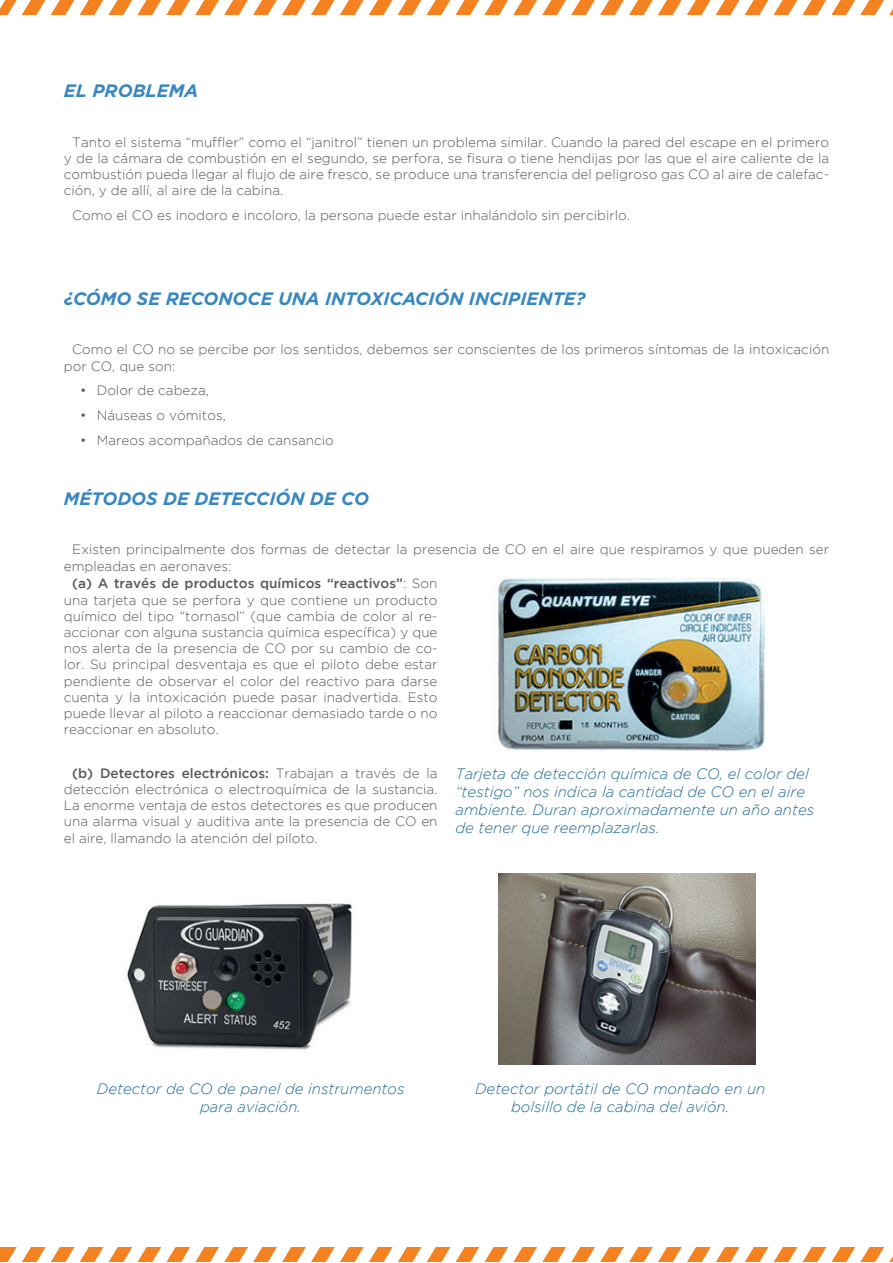
<style>
.page{position:relative;width:893px;height:1263px;background:#fff}
.page>*{position:absolute;margin:0;border:0;box-sizing:border-box;transform-origin:0 0}
.t1{font:italic 700 18px "Gotham";color:#3987c1}
.t2{font:italic 300 15px/18px "Gotham";color:#1e6b98;text-align:center}
.t3{font:300 13.5px/16.2px "Gotham";color:#57585a;text-align:justify}
.s1{font-weight:500}
</style>
<div class="page">
<svg style="left:7px;top:1247px;width:886px;height:15px"></svg>
<svg style="left:0;top:0;width:893px;height:16px"></svg>
<img style="left:497px;top:579px;width:268px;height:172px">
<img style="left:127px;top:903px;width:226px;height:147px">
<img style="left:498px;top:873px;width:257px;height:191px">
<h1 class="t1" style="left:64px;top:79px;width:136px">EL PROBLEMA</h1>
<p class="t3" style="left:64px;top:134px;width:767px;text-indent:9px">Tanto el sistema “muffler” como el “janitrol” tienen un problema similar. Cuando la pared del escape en el primero y de la cámara de combustión en el segundo, se perfora, se fisura o tiene hendijas por las que el aire caliente de la combustión pueda llegar al flujo de aire fresco, se produce una transferencia del peligroso gas CO al aire de calefac&shy;ción, y de allí, al aire de la cabina.</p>
<p class="t3" style="left:72px;top:207px;width:559px">Como el CO es inodoro e incoloro, la persona puede estar inhalándolo sin percibirlo.</p>
<h1 class="t1" style="left:64px;top:287px;width:523px">¿CÓMO SE RECONOCE UNA INTOXICACIÓN INCIPIENTE?</h1>
<p class="t3" style="left:64px;top:341px;width:767px;text-indent:9px">Como el CO no se percibe por los sentidos, debemos ser conscientes de los primeros síntomas de la intoxicación por CO, que son:</p>
<p class="t3" style="left:80px;top:382px;width:130px">• Dolor de cabeza,</p>
<p class="t3" style="left:80px;top:407px;width:147px">• Náuseas o vómitos,</p>
<p class="t3" style="left:80px;top:432px;width:255px">• Mareos acompañados de cansancio</p>
<h1 class="t1" style="left:64px;top:487px;width:307px">MÉTODOS DE DETECCIÓN DE CO</h1>
<p class="t3" style="left:64px;top:541px;width:767px;text-indent:9px">Existen principalmente dos formas de detectar la presencia de CO en el aire que respiramos y que pueden ser empleadas en aeronaves:</p>
<p class="t3" style="left:64px;top:575px;width:375px;text-indent:9px"><span class="s1">(a) A través de productos químicos “reactivos”</span>: Son una tarjeta que se perfora y que contiene un producto químico del tipo “tornasol” (que cambia de color al re&shy;accionar con alguna sustancia química específica) y que nos alerta de la presencia de CO por su cambio de co&shy;lor. Su principal desventaja es que el piloto debe estar pendiente de observar el color del reactivo para darse cuenta y la intoxicación puede pasar inadvertida. Esto puede llevar al piloto a reaccionar demasiado tarde o no reaccionar en absoluto.</p>
<p class="t3" style="left:64px;top:765px;width:375px;text-indent:9px"><span class="s1">(b) Detectores electrónicos:</span> Trabajan a través de la detección electrónica o electroquímica de la sustancia.<br>La enorme ventaja de estos detectores es que producen una alarma visual y auditiva ante la presencia de CO en el aire, llamando la atención del piloto.</p>
<p class="t2" style="left:455px;top:765px;width:360px;text-align:left">Tarjeta de detección química de CO, el color del “testigo” nos indica la cantidad de CO en el aire ambiente. Duran aproximadamente un año antes de tener que reemplazarlas.</p>
<p class="t2" style="left:97px;top:1080px;width:309px">Detector de CO de panel de instrumentos para aviación.</p>
<p class="t2" style="left:475px;top:1080px;width:292px">Detector portátil de CO montado en un bolsillo de la cabina del avión.</p>
</div>
